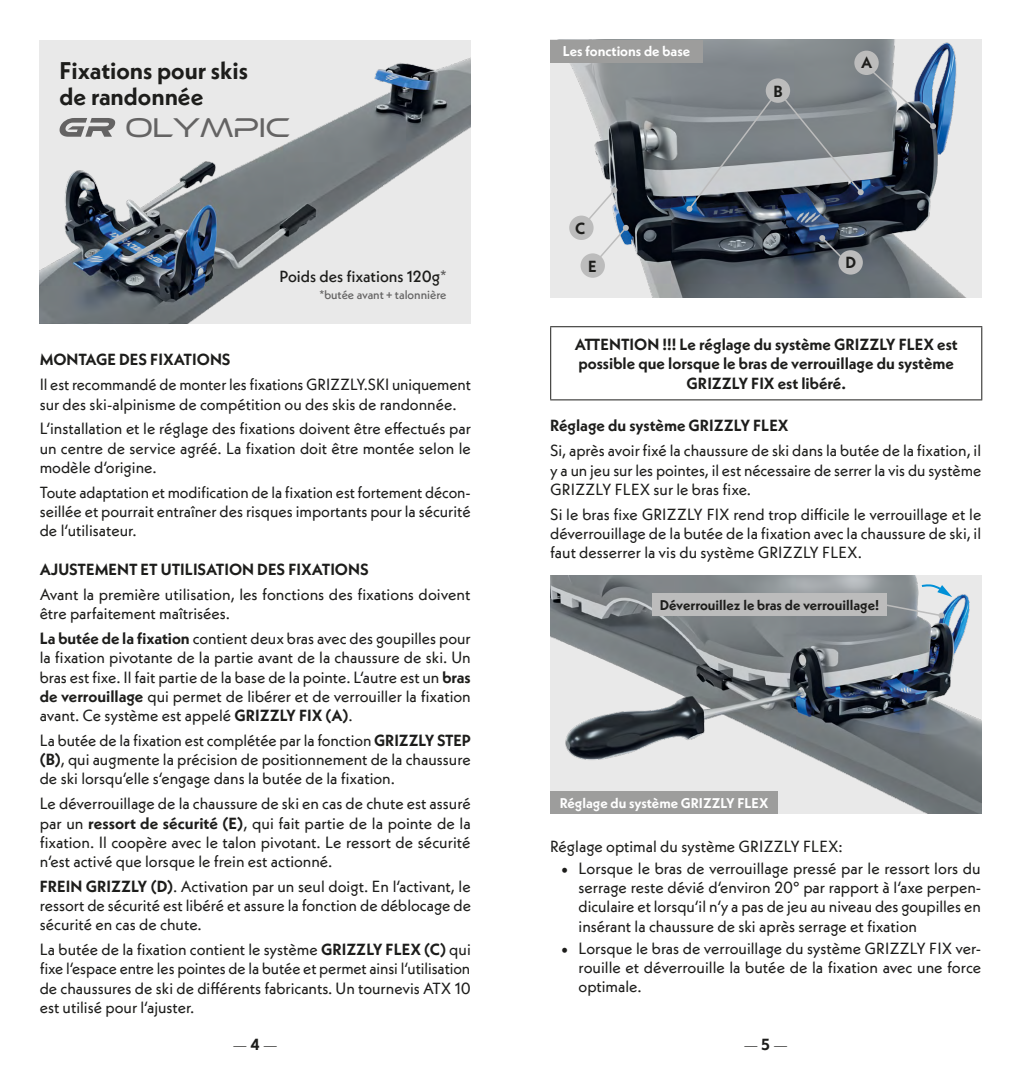
<style>
.page{position:relative;width:1021px;height:1078px;background:#fff}
.page>*{position:absolute;margin:0;border:0;box-sizing:border-box;transform-origin:0 0}
.t1{font:28px "Ethnocentric Lt";color:#646363}
.t2{font:700 24px/26px "Neue Kabel";color:#1d1d1b}
.t3{font:16px/19.2px "Neue Kabel";color:#1d1d1b;text-align:justify}
.t4{font:700 16px/19.2px "Neue Kabel";color:#1d1d1b;text-align:center}
.t5{font:500 16px "Neue Kabel";color:#1d1d1b}
.t6{font:700 14px "Neue Kabel";color:#fff}
.t7{font:700 14px "Neue Kabel";color:#1d1d1b}
.t8{font:500 12px "Neue Kabel";color:#646363}
.s1{color:#646363}
.s2{font-weight:700}
</style>
<div class="page">
<hr style="left:550px;top:326px;width:432px;height:1px;background:#1d1d1b">
<hr style="left:550px;top:327px;width:1px;height:72px;background:#1d1d1b">
<hr style="left:981px;top:327px;width:1px;height:72px;background:#1d1d1b">
<hr style="left:550px;top:399px;width:432px;height:1px;background:#1d1d1b">
<img style="left:40px;top:40px;width:431px;height:283px">
<img style="left:550px;top:575px;width:431px;height:238px">
<img style="left:550px;top:40px;width:431px;height:258px">
<svg style="left:686px;top:66px;width:250px;height:146px"></svg>
<svg style="left:579px;top:187px;width:50px;height:80px"></svg>
<div style="left:550px;top:40px;width:152px;height:22px;background:#9d9d9c"></div>
<div style="left:550px;top:790px;width:228px;height:23px;background:#9d9d9c"></div>
<div style="left:652px;top:593px;width:234px;height:22px;background:#bcbcbc"></div>
<svg style="left:819px;top:235px;width:26px;height:26px"></svg>
<svg style="left:58px;top:118px;width:59px;height:19px"></svg>
<div style="left:854px;top:51px;width:24px;height:24px;background:#bcbcbc;border-radius:50%"></div>
<div style="left:569px;top:215px;width:24px;height:25px;background:#bcbcbc;border-radius:50%"></div>
<div style="left:580px;top:253px;width:25px;height:25px;background:#bcbcbc;border-radius:50%"></div>
<div style="left:838px;top:250px;width:24px;height:24px;background:#bcbcbc;border-radius:50%"></div>
<div style="left:765px;top:78px;width:25px;height:25px;background:#bcbcbc;border-radius:50%"></div>
<svg style="left:881px;top:584px;width:71px;height:34px"></svg>
<h2 class="t2" style="left:60px;top:57px;width:190px">Fixations pour skis de randonnée</h2>
<h1 class="t1" style="left:125px;top:110px;width:166px">OLYMPIC</h1>
<p class="t5" style="left:279px;top:266px;width:169px">Poids des fixations 120g<span class="s1">*</span></p>
<p class="t8" style="left:319px;top:287px;width:129px">*butée avant + talonnière</p>
<p class="t4" style="left:40px;top:350px;width:192px">MONTAGE DES FIXATIONS</p>
<p class="t3" style="left:40px;top:375px;width:432px">Il est recommandé de monter les fixations GRIZZLY.SKI uniquement sur des ski-alpinisme de compétition ou des skis de randonnée.</p>
<p class="t3" style="left:40px;top:419px;width:433px">L‘installation et le réglage des fixations doivent être effectués par un centre de service agréé. La fixation doit être montée selon le modèle d‘origine.</p>
<p class="t3" style="left:40px;top:482px;width:432px">Toute adaptation et modification de la fixation est fortement décon&shy;seillée et pourrait entraîner des risques importants pour la sécurité de l‘utilisateur.</p>
<p class="t4" style="left:40px;top:559px;width:330px">AJUSTEMENT ET UTILISATION DES FIXATIONS</p>
<p class="t3" style="left:40px;top:584px;width:432px">Avant la première utilisation, les fonctions des fixations doivent être parfaitement maîtrisées.</p>
<p class="t3" style="left:40px;top:628px;width:432px"><span class="s2">La butée de la fixation</span> contient deux bras avec des goupilles pour la fixation pivotante de la partie avant de la chaussure de ski. Un bras est fixe. Il fait partie de la base de la pointe. L‘autre est un <span class="s2">bras de verrouillage</span> qui permet de libérer et de verrouiller la fixation avant. Ce système est appelé <span class="s2">GRIZZLY FIX (A)</span>.</p>
<p class="t3" style="left:40px;top:730px;width:433px">La butée de la fixation est complétée par la fonction <span class="s2">GRIZZLY STEP (B)</span>, qui augmente la précision de positionnement de la chaussure de ski lorsqu‘elle s‘engage dans la butée de la fixation.</p>
<p class="t3" style="left:40px;top:793px;width:432px">Le déverrouillage de la chaussure de ski en cas de chute est assuré par un <span class="s2">ressort de sécurité (E)</span>, qui fait partie de la pointe de la fixation. Il coopère avec le talon pivotant. Le ressort de sécurité n‘est activé que lorsque le frein est actionné.</p>
<p class="t3" style="left:40px;top:876px;width:433px"><span class="s2">FREIN GRIZZLY (D)</span>. Activation par un seul doigt. En l‘activant, le ressort de sécurité est libéré et assure la fonction de déblocage de sécurité en cas de chute.</p>
<p class="t3" style="left:40px;top:939px;width:432px">La butée de la fixation contient le système <span class="s2">GRIZZLY FLEX (C)</span> qui fixe l‘espace entre les pointes de la butée et permet ainsi l‘utilisation de chaussures de ski de différents fabricants. Un tournevis ATX 10 est utilisé pour l‘ajuster.</p>
<p class="t6" style="left:562px;top:42px;width:129px">Les fonctions de base</p>
<p class="t4" style="left:575px;top:218px;width:12px">C</p>
<p class="t4" style="left:773px;top:81px;width:11px">B</p>
<p class="t4" style="left:861px;top:52px;width:13px">A</p>
<p class="t4" style="left:588px;top:256px;width:10px">E</p>
<p class="t4" style="left:845px;top:253px;width:12px">D</p>
<p class="t4" style="left:574px;top:334px;width:384px">ATTENTION !!! Le réglage du système GRIZZLY FLEX est possible que lorsque le bras de verrouillage du système<br>GRIZZLY FIX est libéré.</p>
<p class="t4" style="left:550px;top:416px;width:240px">Réglage du système GRIZZLY FLEX</p>
<p class="t3" style="left:550px;top:441px;width:432px">Si, après avoir fixé la chaussure de ski dans la butée de la fixation, il y a un jeu sur les pointes, il est nécessaire de serrer la vis du système GRIZZLY FLEX sur le bras fixe.</p>
<p class="t3" style="left:550px;top:504px;width:432px">Si le bras fixe GRIZZLY FIX rend trop difficile le verrouillage et le déverrouillage de la butée de la fixation avec la chaussure de ski, il faut desserrer la vis du système GRIZZLY FLEX.</p>
<p class="t7" style="left:659px;top:596px;width:221px">Déverrouillez le bras de verrouillage!</p>
<p class="t6" style="left:559px;top:793px;width:210px">Réglage du système GRIZZLY FLEX</p>
<p class="t3" style="left:550px;top:836px;width:294px">Réglage optimal du système GRIZZLY FLEX:</p>
<p class="t3" style="left:578px;top:858px;width:404px;text-indent:-17px"><span class="s2">•</span> Lorsque le bras de verrouillage pressé par le ressort lors du serrage reste dévié d‘environ 20° par rapport à l‘axe perpen&shy;diculaire et lorsqu‘il n‘y a pas de jeu au niveau des goupilles en insérant la chaussure de ski après serrage et fixation</p>
<p class="t3" style="left:578px;top:938px;width:404px;text-indent:-17px"><span class="s2">•</span> Lorsque le bras de verrouillage du système GRIZZLY FIX ver&shy;rouille et déverrouille la butée de la fixation avec une force optimale.</p>
</div>
